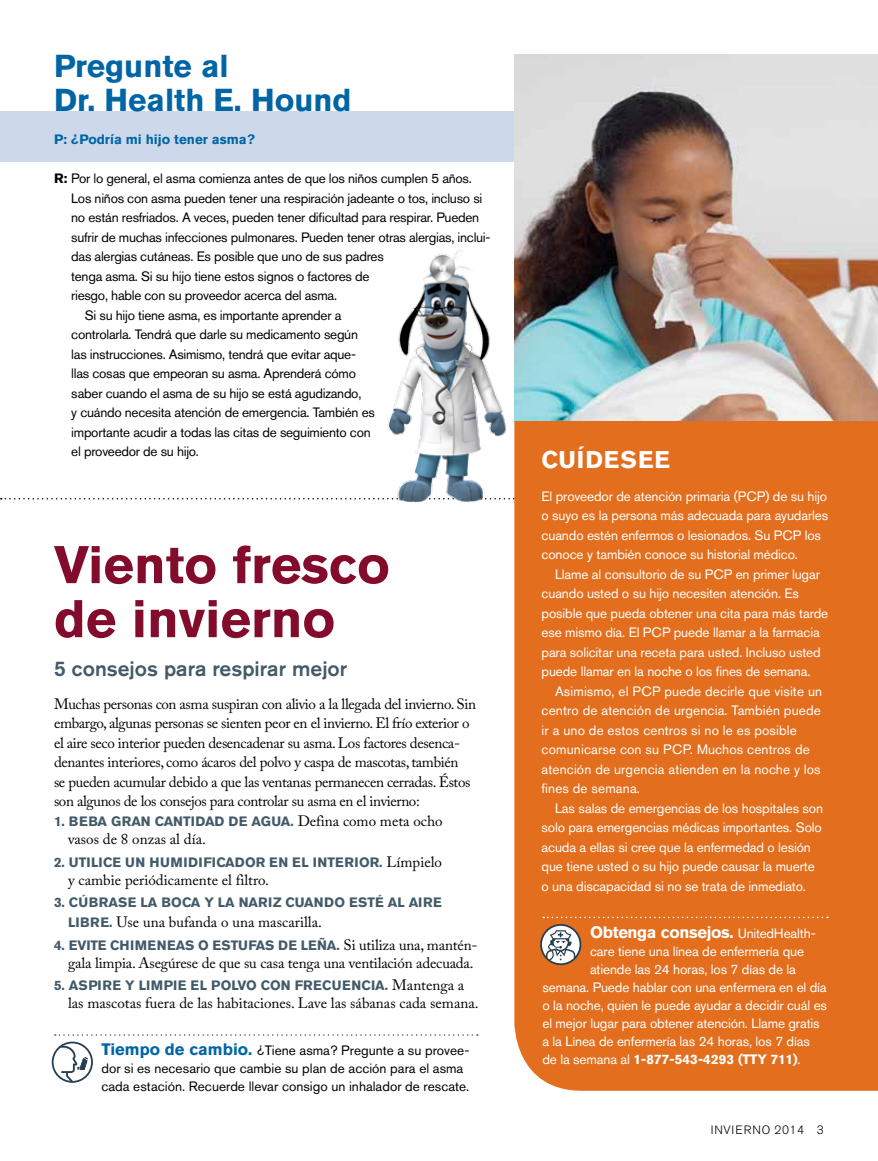
<style>
.page{position:relative;width:878px;height:1161px;background:#fff}
.page>*{position:absolute;margin:0;border:0;box-sizing:border-box;transform-origin:0 0}
.t1{font:700 52.5px/54px "Akzidenz Grotesk BE";color:#830b2c}
.t2{font:700 31.5px/34.5px "Akzidenz Grotesk BE";color:#0065a4}
.t3{font:700 24px "Akzidenz Grotesk BE";letter-spacing:.04em;color:#fff}
.t4{font:500 21px "Akzidenz Grotesk BE";color:#425a69}
.t5{font:700 16.5px "Akzidenz Grotesk BE";letter-spacing:-.02em;color:#fff}
.t6{font:15px/19.5px "Adobe Caslon Pro";letter-spacing:-.025em;color:#000}
.t7{font:15px/18px "Adobe Caslon Pro";color:#000}
.t8{font:13.5px/19.5px "Akzidenz Grotesk BE";letter-spacing:-.01em;color:#fff}
.t9{font:13.5px "Akzidenz Grotesk BE";letter-spacing:-.02em;color:#000}
.t10{font:13.5px/19.5px "Akzidenz Grotesk BE";letter-spacing:.01em;color:#fff}
.t11{font:13.5px/18px "Akzidenz Grotesk BE";color:#000}
.t12{font:700 13.5px "Akzidenz Grotesk BE";letter-spacing:.02em;color:#425a69}
.t13{font:700 13.5px "Akzidenz Grotesk BE";letter-spacing:.01em;color:#fff}
.t14{font:700 13.5px "Akzidenz Grotesk BE";color:#0065a4}
.t15{font:300 12px "Akzidenz Grotesk BE";letter-spacing:.05em;color:#000}
.s1{font-weight:700}
.s2{font-family:"Akzidenz Grotesk BE";font-weight:700;font-size:13.5px;color:#425a69}
.s3{font-weight:700;font-size:16.5px;color:#0065a4}
.s4{font-weight:400;font-size:13.5px}
.s5{font-weight:400}
</style>
<div class="page">
<div style="left:0;top:111px;width:579px;height:51px;background:#cdd9eb"></div>
<svg style="left:1px;top:498px;width:378px;height:2px"></svg>
<svg style="left:55px;top:1034px;width:423px;height:2px"></svg>
<svg style="left:52px;top:1042px;width:41px;height:41px"></svg>
<div style="left:514px;top:421px;width:364px;height:670px;background:#e36f1e"></div>
<img style="left:514px;top:54px;width:364px;height:367px">
<img style="left:379px;top:246px;width:155px;height:268px">
<svg style="left:543px;top:917px;width:285px;height:1px"></svg>
<svg style="left:540px;top:924px;width:41px;height:41px"></svg>
<h2 class="t2" style="left:54px;top:49px;width:299px">Pregunte al<br>Dr. Health E. Hound</h2>
<p class="t14" style="left:54px;top:132px;width:202px">P: ¿Podría mi hijo tener asma?</p>
<p class="t9" style="left:54px;top:171px;width:419px"><span class="s1">R:</span> Por lo general, el asma comienza antes de que los niños cumplen 5 años.</p>
<p class="t9" style="left:71px;top:190px;width:412px">Los niños con asma pueden tener una respiración jadeante o tos, incluso si</p>
<p class="t9" style="left:71px;top:210px;width:409px">no están resfriados. A veces, pueden tener dificultad para respirar. Pueden</p>
<p class="t9" style="left:71px;top:229px;width:421px">sufrir de muchas infecciones pulmonares. Pueden tener otras alergias, inclui-</p>
<p class="t9" style="left:71px;top:249px;width:314px">das alergias cutáneas. Es posible que uno de sus padres</p>
<p class="t9" style="left:71px;top:268px;width:300px">tenga asma. Si su hijo tiene estos signos o factores de</p>
<p class="t9" style="left:71px;top:288px;width:267px">riesgo, hable con su proveedor acerca del asma.</p>
<p class="t9" style="left:85px;top:307px;width:258px">Si su hijo tiene asma, es importante aprender a</p>
<p class="t9" style="left:71px;top:327px;width:288px">controlarla. Tendrá que darle su medicamento según</p>
<p class="t9" style="left:71px;top:346px;width:286px">las instrucciones. Asimismo, tendrá que evitar aque-</p>
<p class="t9" style="left:71px;top:366px;width:286px">llas cosas que empeoran su asma. Aprenderá cómo</p>
<p class="t9" style="left:71px;top:385px;width:291px">saber cuando el asma de su hijo se está agudizando,</p>
<p class="t9" style="left:71px;top:405px;width:305px">y cuándo necesita atención de emergencia. También es</p>
<p class="t9" style="left:71px;top:424px;width:301px">importante acudir a todas las citas de seguimiento con</p>
<p class="t9" style="left:71px;top:443px;width:129px">el proveedor de su hijo.</p>
<h1 class="t1" style="left:54px;top:538px;width:337px">Viento fresco de invierno</h1>
<h3 class="t4" style="left:54px;top:656px;width:295px">5 consejos para respirar mejor</h3>
<p class="t6" style="left:54px;top:694px;width:423px">Muchas personas con asma suspiran con alivio a la llegada del invierno. Sin embargo, algunas personas se sienten peor en el invierno. El frío exterior o el aire seco interior pueden desencadenar su asma. Los factores desenca&shy;denantes interiores, como ácaros del polvo y caspa de mascotas, también<br>se pueden acumular debido a que las ventanas permanecen cerradas. Éstos son algunos de los consejos para controlar su asma en el invierno:</p>
<p class="t12" style="left:54px;top:813px;width:78px">1. BEBA GRAN</p>
<p class="t12" style="left:155px;top:813px;width:10px">CAN</p>
<p class="t7" style="left:68px;top:812px;width:376px;text-indent:115px"><span class="s2">TI DAD DE AGUA.</span> Defina como meta ocho vasos de 8 onzas al día.</p>
<p class="t12" style="left:54px;top:854px;width:41px">2. UTILICE</p>
<p class="t12" style="left:125px;top:854px;width:82px">UN HUMIDIFICA</p>
<p class="t12" style="left:235px;top:854px;width:110px">DOR EN EL INTERIOR</p>
<p class="t7" style="left:379px;top:852px;width:64px"><span class="s2">.</span> Límpielo</p>
<p class="t7" style="left:68px;top:870px;width:202px">y cambie periódicamente el filtro.</p>
<p class="t12" style="left:54px;top:895px;width:56px">3. CÚ BRASE</p>
<p class="t12" style="left:141px;top:895px;width:42px">LA BOCA</p>
<p class="t12" style="left:204px;top:895px;width:44px">YLA NARI</p>
<p class="t12" style="left:273px;top:895px;width:145px">Z CUAN DO ESTÉ AL AIRE</p>
<p class="t7" style="left:68px;top:913px;width:255px"><span class="s2">LI BRE.</span> Use una bufanda o una mascarilla.</p>
<p class="t12" style="left:54px;top:937px;width:87px">4. EVITE CHIMENEAS</p>
<p class="t12" style="left:198px;top:937px;width:60px">O ESTUFAS</p>
<p class="t6" style="left:68px;top:935px;width:411px;line-height:18px;text-align:right"><span class="s2">DE LE ÑA.</span> Si utiliza una, mantén-<br>gala limpia. Asegúrese de que su casa tenga una ventilación adecuada.</p>
<p class="t12" style="left:54px;top:978px;width:53px">5. AS PIRE</p>
<p class="t12" style="left:125px;top:978px;width:23px">Y LIM</p>
<p class="t12" style="left:164px;top:978px;width:108px">PIE EL POLVO CON</p>
<p class="t12" style="left:295px;top:978px;width:10px">FREC</p>
<p class="t12" style="left:332px;top:978px;width:20px">UENCIA</p>
<p class="t7" style="left:68px;top:976px;width:412px;text-indent:317px"><span class="s2">.</span> Mantenga a las mascotas fuera de las habitaciones. Lave las sábanas cada semana.</p>
<p class="t11" style="left:101px;top:1042px;width:369px"><span class="s3">Tiempo de cambio.</span> ¿Tiene asma? Pregunte a su provee&shy;dor si es necesario que cambie su plan de acción para el asma cada estación. Recuerde llevar consigo un inhalador de rescate.</p>
<h3 class="t3" style="left:541px;top:446px;width:130px">Cu ídesee</h3>
<p class="t8" style="left:541px;top:486px;width:288px">El proveedor de atención primaria (PCP) de su hijo o suyo es la persona más adecuada para ayudarles cuando estén enfermos o lesionados. Su PCP los conoce y también conoce su historial médico.</p>
<p class="t8" style="left:541px;top:564px;width:288px;text-indent:14px">Llame al consultorio de su PCP en primer lugar cuando usted o su hijo necesiten atención. Es posible que pueda obtener una cita para más tarde ese mismo día. El PCP puede llamar a la farmacia para solicitar una receta para usted. Incluso usted puede llamar en la noche o los fines de semana.</p>
<p class="t10" style="left:541px;top:681px;width:282px;text-indent:14px">Asimismo, el PCP puede decirle que visite un centro de atención de urgencia. También puede ir a uno de estos centros si no le es posible comunicarse con su PCP. Muchos centros de atención de urgencia atienden en la noche y los fines de semana.</p>
<p class="t8" style="left:541px;top:798px;width:283px;text-indent:14px">Las salas de emergencias de los hospitales son solo para emergencias médicas importantes. Solo acuda a ellas si cree que la enfermedad o lesión que tiene usted o su hijo puede causar la muerte o una discapacidad si no se trata de inmediato.</p>
<p class="t5" style="left:590px;top:923px;width:227px">Obtenga consejos. <span class="s4">UnitedHealth-</span></p>
<p class="t8" style="left:590px;top:941px;width:216px">care tiene una línea de enfermería que</p>
<p class="t8" style="left:590px;top:959px;width:207px">atiende las 24 horas, los 7 días de la</p>
<p class="t8" style="left:542px;top:977px;width:286px">semana. Puede hablar con una enfermera en el día</p>
<p class="t8" style="left:542px;top:995px;width:286px">o la noche, quien le puede ayudar a decidir cuál es</p>
<p class="t8" style="left:542px;top:1013px;width:279px">el mejor lugar para obtener atención. Llame gratis</p>
<p class="t8" style="left:542px;top:1031px;width:269px">a la Línea de enfermería las 24 horas, los 7 días</p>
<p class="t13" style="left:542px;top:1051px;width:260px"><span class="s5">de la semana al</span> 1-877-543-4293 (TTY 711)<span class="s5">.</span></p>
<p class="t15" style="left:710px;top:1123px;width:115px">INVIERNO 2014 3</p>
</div>
